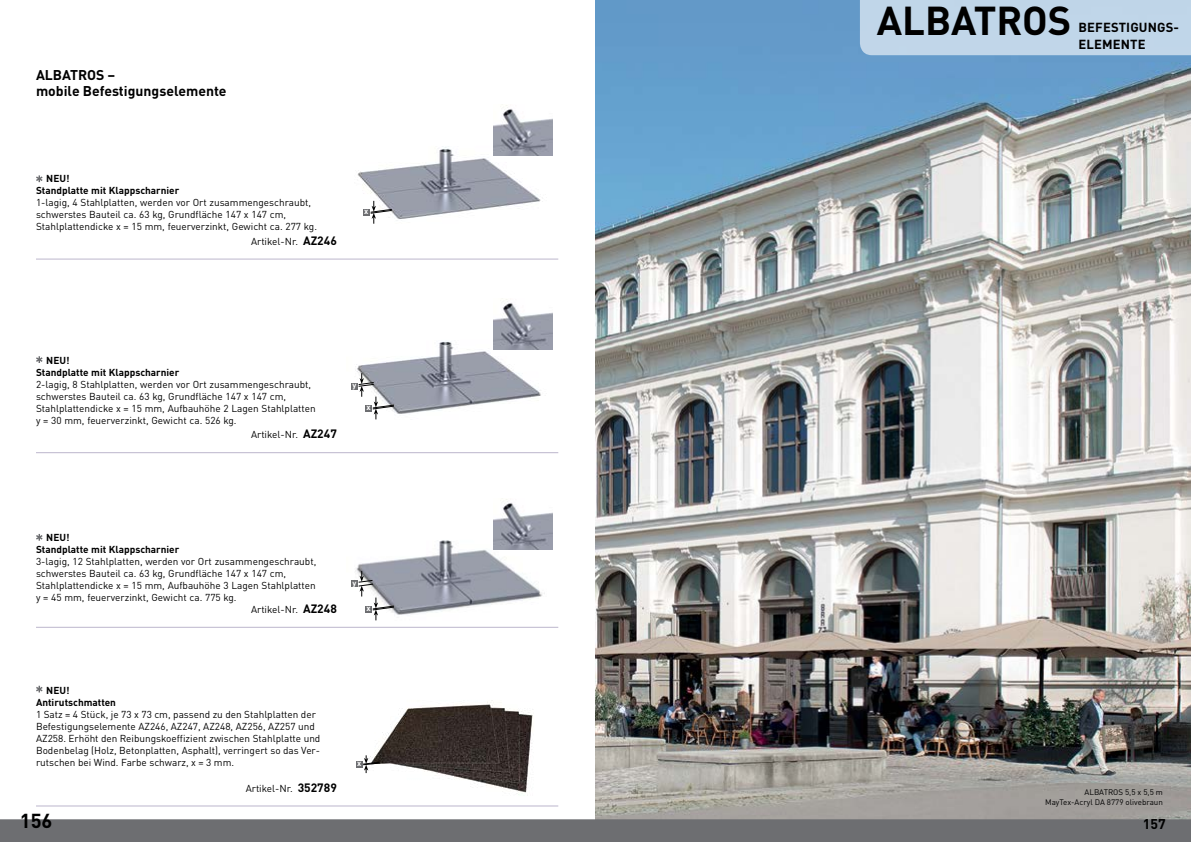
<style>
.page{position:relative;width:1191px;height:842px;background:#fff}
.page>*{position:absolute;margin:0;border:0;box-sizing:border-box;transform-origin:0 0}
.t1{font:700 39.8px "DINOT";color:#000}
.t2{font:700 20px "DINOT";color:#000}
.t3{font:700 14px/16px "DINOT";color:#000}
.t4{font:700 13px/17px "DINOT";letter-spacing:.01em;color:#000}
.t5{font:10px/12px "DINOT";color:#000}
.t6{font:700 10px/12px "DINOT";color:#000}
.t7{font:8px/10px "DINOT";color:#000;text-align:right}
.t8{font:700 8px "DINOT";color:#fff}
.s1{font-weight:700;font-size:12px}
</style>
<div class="page">
<img style="left:595px;top:0;width:596px;height:819px">
<div style="left:0;top:819px;width:1191px;height:23px;background:#6d6e71"></div>
<img style="left:356px;top:341px;width:197px;height:73px">
<img style="left:355px;top:540px;width:190px;height:75px">
<img style="left:357px;top:146px;width:184px;height:73px">
<img style="left:493px;top:105px;width:60px;height:51px">
<div style="left:363px;top:209px;width:7px;height:7px;background:#6d6e71"></div>
<svg style="left:370px;top:201px;width:22px;height:23px"></svg>
<img style="left:493px;top:298px;width:60px;height:51px">
<img style="left:493px;top:499px;width:60px;height:51px">
<svg style="left:36px;top:175px;width:7px;height:7px"></svg>
<svg style="left:36px;top:356px;width:7px;height:7px"></svg>
<svg style="left:36px;top:534px;width:7px;height:7px"></svg>
<div style="left:351px;top:383px;width:7px;height:7px;background:#6d6e71"></div>
<svg style="left:358px;top:373px;width:36px;height:46px"></svg>
<div style="left:351px;top:580px;width:7px;height:7px;background:#6d6e71"></div>
<svg style="left:358px;top:571px;width:36px;height:49px"></svg>
<svg style="left:36px;top:686px;width:7px;height:6px"></svg>
<img style="left:366px;top:700px;width:167px;height:95px">
<svg style="left:356px;top:755px;width:24px;height:18px"></svg>
<hr style="left:36px;top:806px;width:522px;height:1px;background:#bcb6cc">
<hr style="left:36px;top:259px;width:522px;height:1px;background:#bcb6cc">
<hr style="left:36px;top:452px;width:522px;height:1px;background:#bcb6cc">
<hr style="left:36px;top:627px;width:522px;height:1px;background:#bcb6cc">
<div style="left:860px;top:0;width:331px;height:55px;background:#c0d6e9"></div>
<h3 class="t3" style="left:36px;top:66px;width:192px">ALBATROS –<br>mobile Befestigungselemente</h3>
<p class="t6" style="left:36px;top:172px;width:145px;text-indent:10px">NEU!<br>Standplatte mit Klappscharnier</p>
<p class="t5" style="left:36px;top:196px;width:282px">1-lagig, 4 Stahlplatten, werden vor Ort zusammengeschraubt, schwerstes Bauteil ca. 63 kg, Grundfläche 147 x 147 cm,<br>Stahlplattendicke x = 15 mm, feuerverzinkt, Gewicht ca. 277 kg.</p>
<p class="t5" style="left:251px;top:234px;width:87px">Artikel-Nr. <span class="s1">AZ246</span></p>
<p class="t8" style="left:364px;top:205px;width:6px">x</p>
<p class="t6" style="left:36px;top:354px;width:145px;text-indent:10px">NEU!<br>Standplatte mit Klappscharnier</p>
<p class="t5" style="left:36px;top:378px;width:281px">2-lagig, 8 Stahlplatten, werden vor Ort zusammengeschraubt, schwerstes Bauteil ca. 63 kg, Grundfläche 147 x 147 cm, Stahlplattendicke x = 15 mm, Aufbauhöhe 2 Lagen Stahlplatten y = 30 mm, feuerverzinkt, Gewicht ca. 526 kg.</p>
<p class="t5" style="left:251px;top:428px;width:87px">Artikel-Nr. <span class="s1">AZ247</span></p>
<p class="t8" style="left:352px;top:379px;width:5px">y</p>
<p class="t8" style="left:366px;top:401px;width:6px">x</p>
<p class="t6" style="left:36px;top:531px;width:145px;text-indent:10px">NEU!<br>Standplatte mit Klappscharnier</p>
<p class="t5" style="left:36px;top:555px;width:282px">3-lagig, 12 Stahlplatten, werden vor Ort zusammengeschraubt,</p>
<p class="t5" style="left:36px;top:567px;width:252px">schwerstes Bauteil ca. 63 kg, Grundfläche 147 x 147 cm,</p>
<p class="t5" style="left:36px;top:579px;width:281px">Stahlplattendicke x = 15 mm, Aufbauhöhe 3 Lagen Stahlplatten</p>
<p class="t5" style="left:36px;top:591px;width:202px">y = 45 mm, feuerverzinkt, Gewicht ca. 775 kg.</p>
<p class="t5" style="left:251px;top:603px;width:87px">Artikel-Nr. <span class="s1">AZ248</span></p>
<p class="t8" style="left:352px;top:576px;width:5px">y</p>
<p class="t8" style="left:366px;top:602px;width:6px">x</p>
<p class="t6" style="left:36px;top:683px;width:81px;text-indent:10px">NEU!<br>Antirutschmatten</p>
<p class="t5" style="left:36px;top:707px;width:286px">1 Satz = 4 Stück, je 73 x 73 cm, passend zu den Stahlplatten der Befestigungselemente AZ246, AZ247, AZ248, AZ256, AZ257 und AZ258. Erhöht den Reibungskoeffizient zwischen Stahlplatte und Bodenbelag (Holz, Betonplatten, Asphalt), verringert so das Ver&shy;rutschen bei Wind. Farbe schwarz, x = 3 mm.</p>
<p class="t5" style="left:246px;top:782px;width:93px">Artikel-Nr. <span class="s1">352789</span></p>
<p class="t8" style="left:357px;top:757px;width:6px">x</p>
<h1 class="t1" style="left:877px;top:-11px;width:196px">ALBATROS</h1>
<h3 class="t4" style="left:1078px;top:18px;width:102px">BEFESTIGUNGS-<br>ELEMENTE</h3>
<p class="t7" style="left:1045px;top:787px;width:119px">ALBATROS 5,5 x 5,5 m<br>MayTex-Acryl DA 8779 olivebraun</p>
<h2 class="t2" style="left:20px;top:805px;width:34px">156</h2>
<h3 class="t3" style="left:1142px;top:815px;width:24px">157</h3>
</div>
